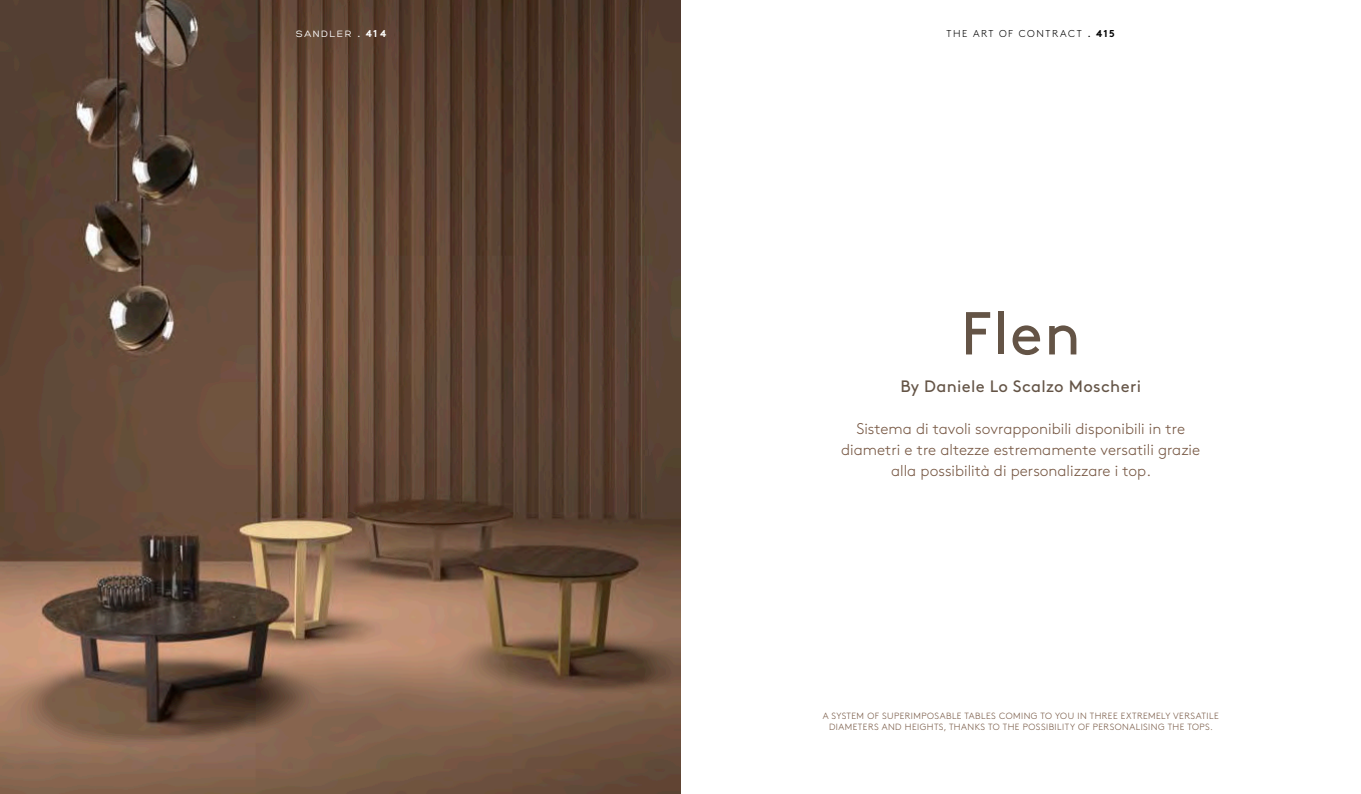
<style>
.page{position:relative;width:1361px;height:794px;background:#fff}
.page>*{position:absolute;margin:0;border:0;box-sizing:border-box;transform-origin:0 0}
.t1{font:60.5px "Brown Std";color:#645446}
.t2{font:16.5px "Brown Std";letter-spacing:.02em;color:#645446}
.t3{font:300 15.5px/21px "Brown Std";color:#755541;text-align:center}
.t4{font:300 10px "Brown Std";letter-spacing:.16em;color:#000}
.t5{font:10px "Hero";letter-spacing:.16em;color:#fff}
.t6{font:300 9px/11px "Brown Std";letter-spacing:.05em;color:#755541;text-align:center}
.s1{font-family:"Brown Std"}
.s2{font-family:"Brown Std";font-weight:700}
.s3{font-weight:400}
.s4{font-weight:700}
</style>
<div class="page">
<img style="left:0;top:0;width:680px;height:794px">
<p class="t5" style="left:296px;top:29px;width:91px">SANDLER <span class="s1">.</span> <span class="s2">414</span></p>
<p class="t4" style="left:946px;top:28px;width:170px">THE ART OF CONTRACT <span class="s3">.</span> <span class="s4">415</span></p>
<h1 class="t1" style="left:960px;top:298px;width:122px">Flen</h1>
<h2 class="t2" style="left:900px;top:377px;width:242px">By Daniele Lo Scalzo Moscheri</h2>
<h3 class="t3" style="left:841px;top:419px;width:360px">Sistema di tavoli sovrapponibili disponibili in tre diametri e tre altezze estremamente versatili grazie alla possibilità di personalizzare i top.</h3>
<p class="t6" style="left:823px;top:711px;width:397px">A SYSTEM OF SUPERIMPOSABLE TABLES COMING TO YOU IN THREE EXTREMELY VERSATILE<br>DIAMETERS AND HEIGHTS, THANKS TO THE POSSIBILITY OF PERSONALISING THE TOPS.</p>
</div>
